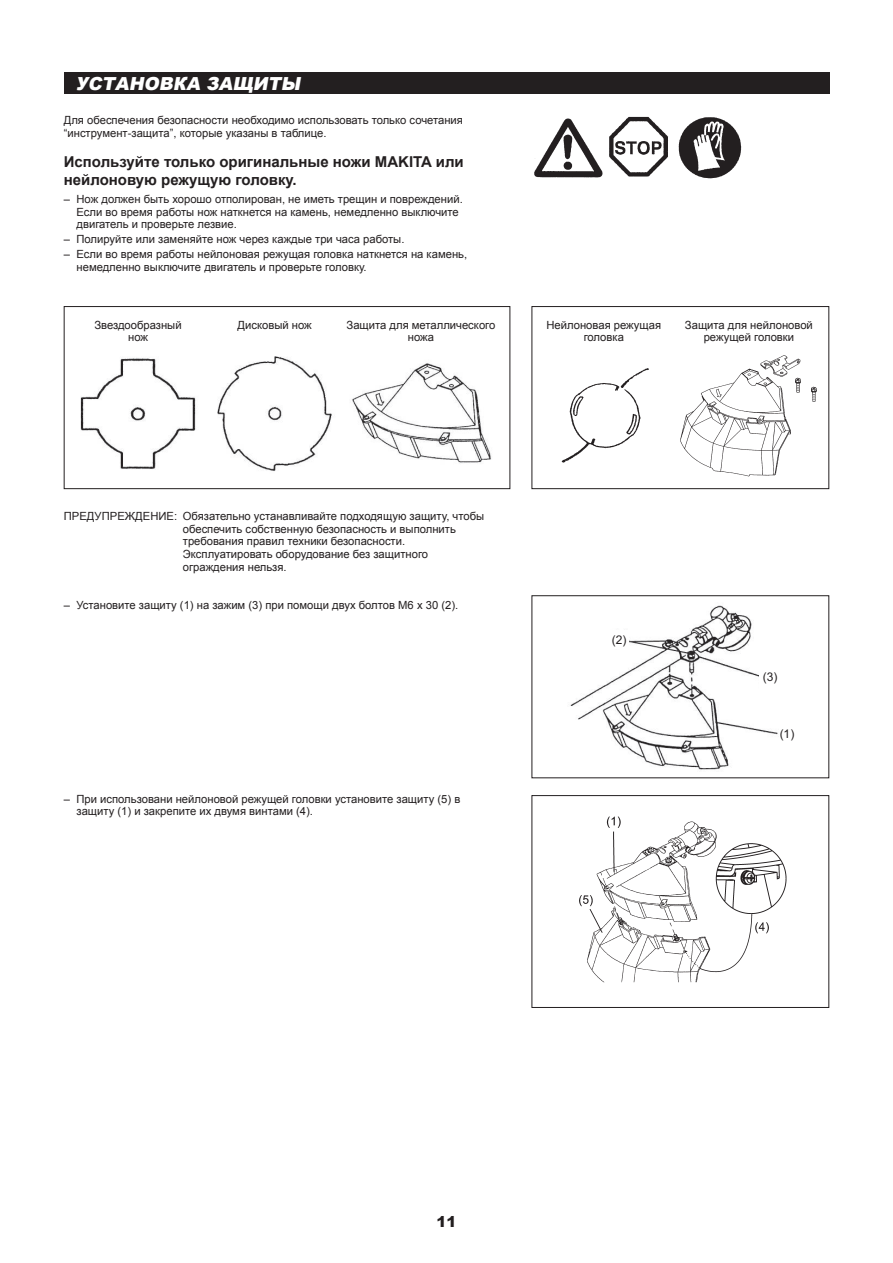
<style>
.page{position:relative;width:893px;height:1263px;background:#fff}
.page>*{position:absolute;margin:0;border:0;box-sizing:border-box;transform-origin:0 0}
.t1{font:italic 900 18px "Arial";color:#fff}
.t2{font:700 15px/18px "Arial";color:#231f20}
.t3{font:900 15px "Arial";color:#231f20}
.t4{font:12px "Arial";color:#231f20}
.t5{font:11.25px/12.8px "Arial";color:#231f20}
</style>
<div class="page">
<div style="left:64px;top:306px;width:446px;height:183px;border:1px solid #231f20"></div>
<div style="left:531px;top:306px;width:298px;height:183px;border:1px solid #231f20"></div>
<div style="left:531px;top:595px;width:298px;height:183px;border:1px solid #231f20"></div>
<div style="left:64px;top:72px;width:765px;height:22px;background:#231f20"></div>
<div style="left:531px;top:795px;width:298px;height:213px;border:1px solid #231f20"></div>
<img style="left:534px;top:116px;width:208px;height:63px">
<img style="left:80px;top:358px;width:116px;height:111px">
<img style="left:217px;top:356px;width:115px;height:115px">
<img style="left:352px;top:363px;width:139px;height:101px">
<img style="left:561px;top:368px;width:88px;height:95px">
<img style="left:680px;top:355px;width:137px;height:122px">
<img style="left:570px;top:605px;width:208px;height:165px">
<div style="left:610px;top:630px;width:19px;height:18px;background:#fff"></div>
<div style="left:760px;top:666px;width:24px;height:30px;background:#fff"></div>
<img style="left:579px;top:816px;width:208px;height:167px">
<h1 class="t1" style="left:76px;top:70px;width:230px">УСТАНОВКА ЗАЩИТЫ</h1>
<p class="t5" style="left:64px;top:114px;width:401px">Для обеспечения безопасности необходимо использовать только сочетания “инструмент-защита”, которые указаны в таблице.</p>
<h2 class="t2" style="left:64px;top:153px;width:401px">Используйте только оригинальные ножи MAKITA или нейлоновую режущую головку.</h2>
<p class="t5" style="left:77px;top:193px;width:388px;text-indent:-13px">– Нож должен быть хорошо отполирован, не иметь трещин и повреждений.<br>Если во время работы нож наткнется на камень, немедленно выключите двигатель и проверьте лезвие.</p>
<p class="t5" style="left:64px;top:233px;width:342px">– Полируйте или заменяйте нож через каждые три часа работы.</p>
<p class="t5" style="left:77px;top:248px;width:392px;text-indent:-13px">– Если во время работы нейлоновая режущая головка наткнется на камень, немедленно выключите двигатель и проверьте головку.</p>
<p class="t5" style="left:347px;top:319px;width:150px;line-height:12px;text-align:center">Защита для металлического ножа</p>
<p class="t5" style="left:685px;top:319px;width:129px;line-height:12px;text-align:center">Защита для нейлоновой режущей головки</p>
<p class="t5" style="left:94px;top:319px;width:89px;line-height:12px;text-align:center">Звездообразный нож</p>
<p class="t5" style="left:238px;top:318px;width:76px">Дисковый нож</p>
<p class="t5" style="left:546px;top:319px;width:116px;line-height:12px;text-align:center">Нейлоновая режущая головка</p>
<p class="t5" style="left:183px;top:510px;width:303px;text-indent:-119px">ПРЕДУПРЕЖДЕНИЕ: Обязательно устанавливайте подходящую защиту, чтобы обеспечить собственную безопасность и выполнить требования правил техники безопасности.<br>Эксплуатировать оборудование без защитного ограждения нельзя.</p>
<p class="t5" style="left:64px;top:599px;width:396px">– Установите защиту (1) на зажим (3) при помощи двух болтов M6 x 30 (2).</p>
<p class="t5" style="left:77px;top:792px;width:385px;text-indent:-13px">– При использовани нейлоновой режущей головки установите защиту (5) в защиту (1) и закрепите их двумя винтами (4).</p>
<p class="t4" style="left:612px;top:632px;width:16px">(2)</p>
<p class="t4" style="left:763px;top:669px;width:16px">(3)</p>
<p class="t4" style="left:780px;top:726px;width:16px">(1)</p>
<h2 class="t3" style="left:436px;top:1210px;width:22px">11</h2>
</div>
